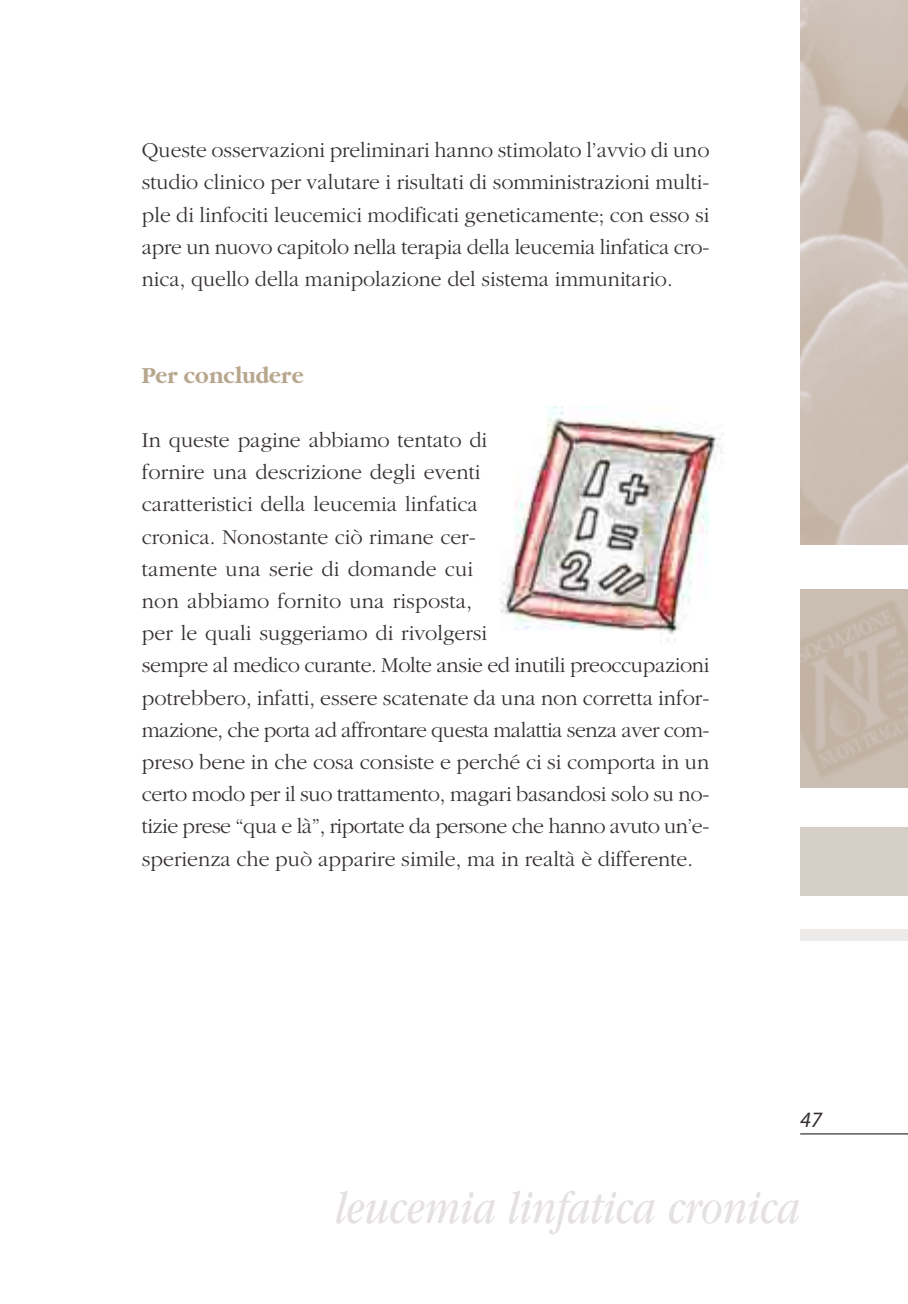
<style>
.page{position:relative;width:908px;height:1304px;background:#fff}
.page>*{position:absolute;margin:0;border:0;box-sizing:border-box;transform-origin:0 0}
.t1{font:italic 50px "Garamond";color:#e5e1e0;scale:.8 1}
.t2{font:700 24px "Garamond";color:#b8a78e;scale:.94 1}
.t3{font:300 22px/32.2px "Garamond";color:#352f30;text-align:justify}
.t4{font:italic 22px "Myriad";color:#352f30}
</style>
<div class="page">
<img style="left:499px;top:406px;width:224px;height:235px">
<hr style="left:799px;top:1133px;width:108px;height:1px;background:#352f30">
<img style="left:800px;top:0;width:107px;height:544px">
<div style="left:799px;top:590px;width:108px;height:198px;background:#c9beb1"></div>
<img style="left:799px;top:599px;width:108px;height:179px">
<div style="left:799px;top:828px;width:108px;height:68px;background:#d6cfc8"></div>
<div style="left:799px;top:930px;width:108px;height:11px;background:#edeaea"></div>
<p class="t3" style="left:142px;top:136px;width:568px">Queste osservazioni preliminari hanno stimolato l’avvio di uno studio clinico per valutare i risultati di somministrazioni multi&shy;ple di linfociti leucemici modificati geneticamente; con esso si apre un nuovo capitolo nella terapia della leucemia linfatica cro&shy;nica, quello della manipolazione del sistema immunitario.</p>
<p class="t2" style="left:142px;top:366px;width:173px">Per concludere</p>
<p class="t3" style="left:142px;top:426px;width:568px;text-align:left">In queste pagine abbiamo tentato di<br>fornire una descrizione degli eventi<br>caratteristici della leucemia linfatica<br>cronica. Nonostante ciò rimane cer-<br>tamente una serie di domande cui<br>non abbiamo fornito una risposta,<br>per le quali suggeriamo di rivolgersi<br>sempre al medico curante. Molte ansie ed inutili preoccupazioni potrebbero, infatti, essere scatenate da una non corretta infor&shy;mazione, che porta ad affrontare questa malattia senza aver com&shy;preso bene in che cosa consiste e perché ci si comporta in un certo modo per il suo trattamento, magari basandosi solo su no&shy;tizie prese “qua e là”, riportate da persone che hanno avuto un’e&shy;sperienza che può apparire simile, ma in realtà è differente.</p>
<p class="t4" style="left:799px;top:1111px;width:23px">47</p>
<h1 class="t1" style="left:335px;top:1191px;width:582px">leucemia linfatica cronica</h1>
</div>
